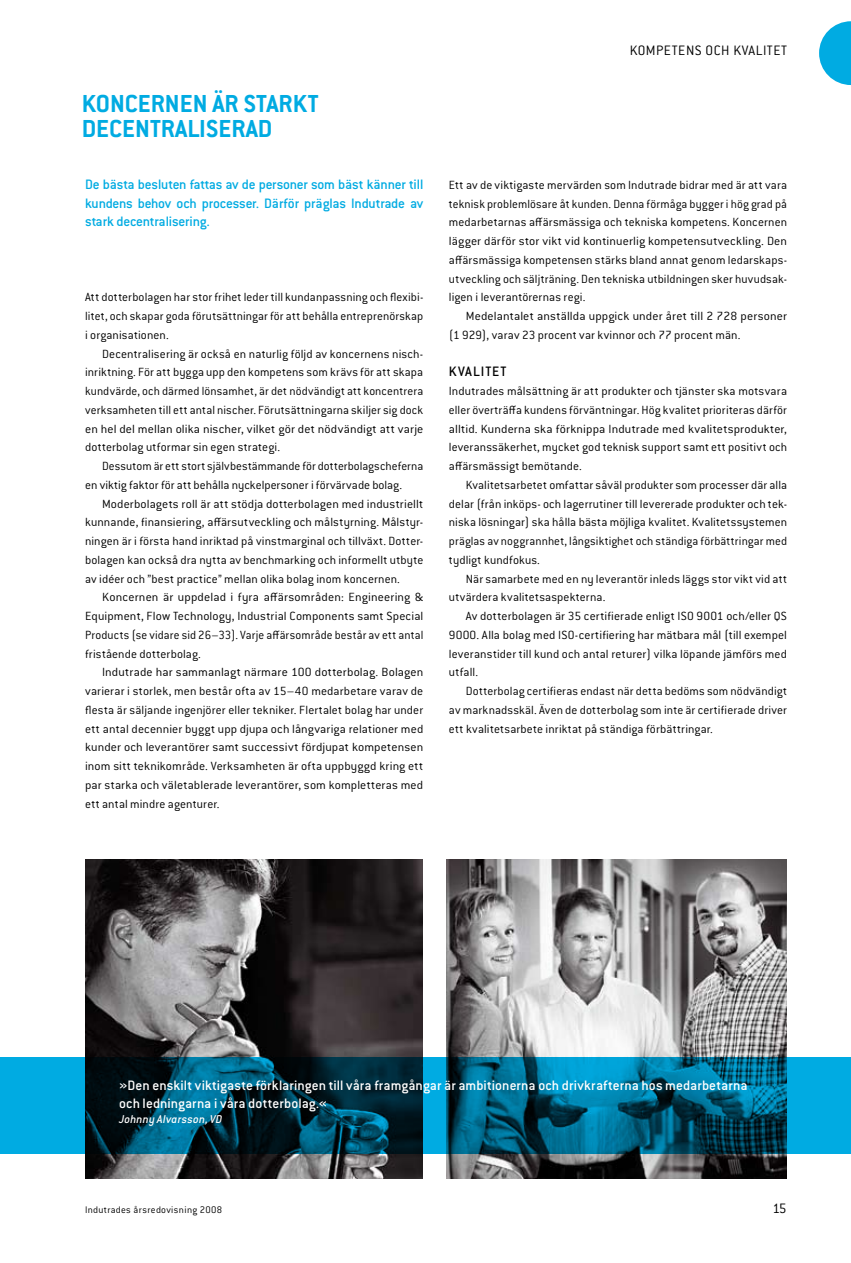
<style>
.page{position:relative;width:851px;height:1263px;background:#fff}
.page>*{position:absolute;margin:0;border:0;box-sizing:border-box;transform-origin:0 0}
.t1{font:700 27px/25.5px "Conduit ITC Std";color:#00abe2}
.t2{font:500 15px/18px "Conduit ITC Std";letter-spacing:.005em;color:#fff}
.t3{font:500 15px/18.8px "Conduit ITC Std";letter-spacing:-.015em;color:#00abe2;text-align:justify}
.t4{font:300 15px "Conduit ITC Std";letter-spacing:.04em;color:#000}
.t5{font:500 15px "Conduit ITC Std";letter-spacing:.06em;color:#000}
.t6{font:300 13.05px/18.8px "Conduit ITC Std";letter-spacing:.01em;color:#000;text-align:justify}
.t7{font:italic 500 12.45px "Conduit ITC Std";letter-spacing:.015em;color:#fff}
.t8{font:300 10.5px "Conduit ITC Std";letter-spacing:.04em;color:#000}
</style>
<div class="page">
<svg style="left:819px;top:21px;width:31px;height:64px"></svg>
<img style="left:85px;top:859px;width:337px;height:319px">
<img style="left:446px;top:859px;width:340px;height:319px">
<svg style="left:0;top:1058px;width:850px;height:96px;background:#005c7a"></svg>
<h1 class="t1" style="left:82px;top:90px;width:238px">KONCERNEN ÄR STARKT<br>DECENTRALISERAD</h1>
<p class="t3" style="left:85px;top:174px;width:340px">De bästa besluten fattas av de personer som bäst känner till kundens behov och processer. Därför präglas Indutrade av stark decentralisering.</p>
<p class="t6" style="left:85px;top:288px;width:340px">Att dotterbolagen har stor frihet leder till kundanpassning och flexibi&shy;litet, och skapar goda förutsättningar för att behålla entreprenörskap i organisationen.</p>
<p class="t6" style="left:85px;top:344px;width:340px;text-indent:17px">Decentralisering är också en naturlig följd av koncernens nisch&shy;inriktning. För att bygga upp den kompetens som krävs för att skapa kundvärde, och därmed lönsamhet, är det nödvändigt att koncentrera verksamheten till ett antal nischer. Förutsättningarna skiljer sig dock en hel del mellan olika nischer, vilket gör det nödvändigt att varje dotterbolag utformar sin egen strategi.</p>
<p class="t6" style="left:85px;top:456px;width:340px;text-indent:17px">Dessutom är ett stort självbestämmande för dotterbolagscheferna en viktig faktor för att behålla nyckelpersoner i förvärvade bolag.</p>
<p class="t6" style="left:85px;top:494px;width:340px;text-indent:17px">Moderbolagets roll är att stödja dotterbolagen med industriellt kunnande, finansiering, affärsutveckling och målstyrning. Målstyr&shy;ningen är i första hand inriktad på vinstmarginal och tillväxt. Dotter&shy;bolagen kan också dra nytta av benchmarking och informellt utbyte av idéer och ”best practice” mellan olika bolag inom koncernen.</p>
<p class="t6" style="left:85px;top:588px;width:340px;text-indent:17px">Koncernen är uppdelad i fyra affärsområden: Engineering &amp; Equipment, Flow Technology, Industrial Components samt Special Products (se vidare sid 26–33). Varje affärsområde består av ett antal fristående dotterbolag.</p>
<p class="t6" style="left:85px;top:663px;width:340px;text-indent:17px">Indutrade har sammanlagt närmare 100 dotterbolag. Bolagen varierar i storlek, men består ofta av 15–40 medarbetare varav de flesta är säljande ingenjörer eller tekniker. Flertalet bolag har under ett antal decennier byggt upp djupa och långvariga relationer med kunder och leverantörer samt successivt fördjupat kompetensen inom sitt teknikområde. Verksamheten är ofta uppbyggd kring ett par starka och väletablerade leverantörer, som kompletteras med ett antal mindre agenturer.</p>
<p class="t4" style="left:629px;top:42px;width:17px">Kompe</p>
<p class="t4" style="left:671px;top:42px;width:15px">tens</p>
<p class="t4" style="left:705px;top:42px;width:83px">och kvalitet</p>
<p class="t6" style="left:449px;top:175px;width:340px">Ett av de viktigaste mervärden som Indutrade bidrar med är att vara teknisk problemlösare åt kunden. Denna förmåga bygger i hög grad på medarbetarnas affärsmässiga och tekniska kompetens. Koncernen lägger därför stor vikt vid kontinuerlig kompetensutveckling. Den affärsmässiga kompetensen stärks bland annat genom ledarskaps&shy;utveckling och säljträning. Den tekniska utbildningen sker huvudsak&shy;ligen i leverantörernas regi.</p>
<p class="t6" style="left:449px;top:306px;width:339px;text-indent:17px">Medelantalet anställda uppgick under året till 2 728 personer (1 929), varav 23 procent var kvinnor och 77 procent män.</p>
<p class="t5" style="left:449px;top:363px;width:59px">Kvalitet</p>
<p class="t6" style="left:449px;top:381px;width:340px">Indutrades målsättning är att produkter och tjänster ska motsvara eller överträffa kundens förväntningar. Hög kvalitet prioriteras därför alltid. Kunderna ska förknippa Indutrade med kvalitetsprodukter, leveranssäkerhet, mycket god teknisk support samt ett positivt och affärsmässigt bemötande.</p>
<p class="t6" style="left:449px;top:475px;width:340px;text-indent:17px">Kvalitetsarbetet omfattar såväl produkter som processer där alla delar (från inköps- och lagerrutiner till levererade produkter och tek&shy;niska lösningar) ska hålla bästa möjliga kvalitet. Kvalitetssystemen präglas av noggrannhet, långsiktighet och ständiga förbättringar med tydligt kundfokus.</p>
<p class="t6" style="left:449px;top:569px;width:340px;text-indent:17px">När samarbete med en ny leverantör inleds läggs stor vikt vid att utvärdera kvalitetsaspekterna.</p>
<p class="t6" style="left:449px;top:606px;width:339px;text-indent:17px">Av dotterbolagen är 35 certifierade enligt ISO 9001 och/eller QS 9000. Alla bolag med ISO-certifiering har mätbara mål (till exempel leveranstider till kund och antal returer) vilka löpande jämförs med utfall.</p>
<p class="t6" style="left:449px;top:681px;width:340px;text-indent:17px">Dotterbolag certifieras endast när detta bedöms som nödvändigt av marknadsskäl. Även de dotterbolag som inte är certifierade driver ett kvalitetsarbete inriktat på ständiga förbättringar.</p>
<p class="t2" style="left:119px;top:1076px;width:629px">»Den enskilt viktigaste förklaringen till våra framgångar är ambitionerna och drivkrafterna hos medarbetarna och ledningarna i våra dotterbolag.«</p>
<p class="t7" style="left:119px;top:1112px;width:105px">Johnny Alvarsson, VD</p>
<p class="t8" style="left:85px;top:1203px;width:139px">Indutrades årsredovisning 2008</p>
<p class="t4" style="left:772px;top:1199px;width:16px">15</p>
</div>
